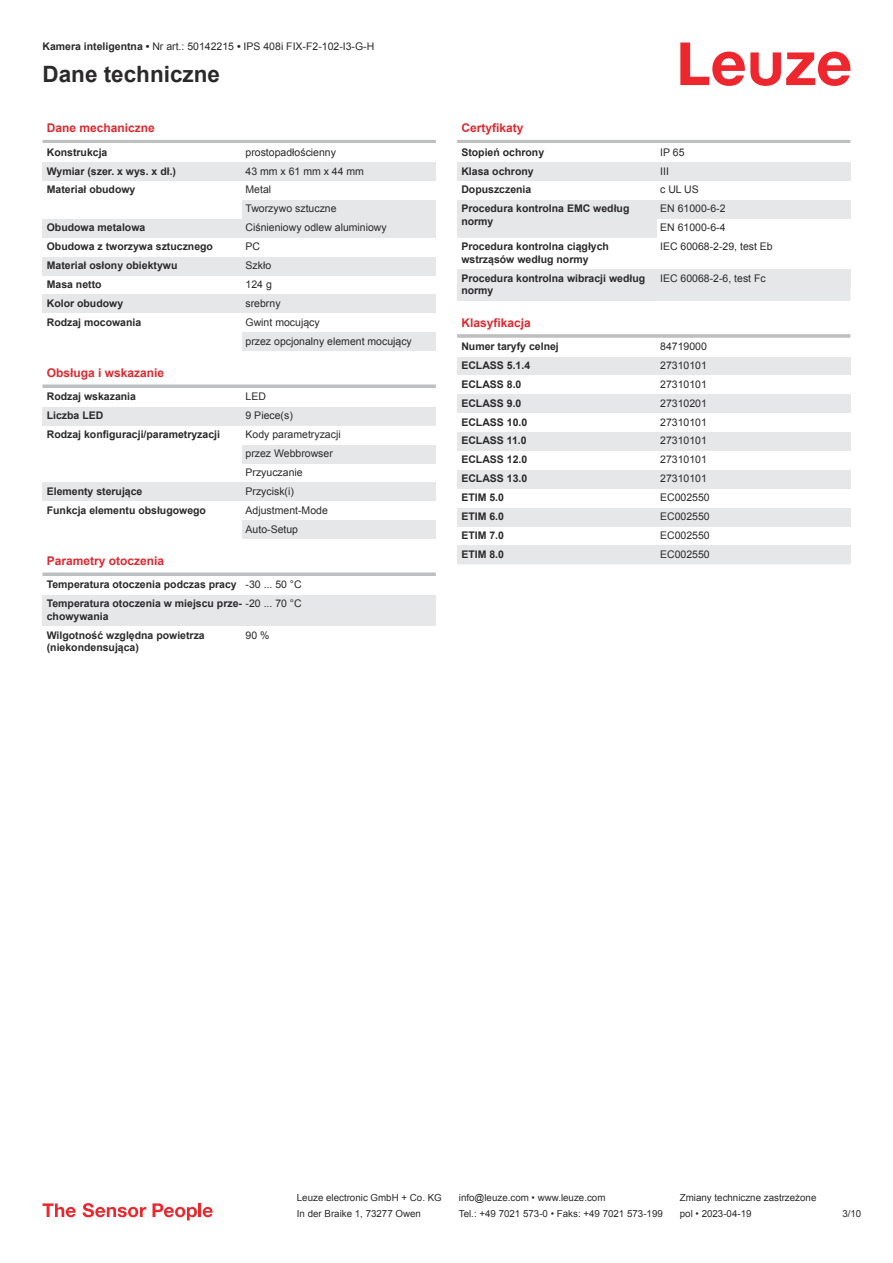
<style>
.page{position:relative;width:893px;height:1263px;background:#fff}
.page>*{position:absolute;margin:0;border:0;box-sizing:border-box;transform-origin:0 0}
.t1{font:700 22.5px "Arial";color:#2b292a}
.t2{font:700 12px "Arial";color:#db2a30}
.t3{font:700 10.5px/12.6px "Arial";color:#2b292a}
.t4{font:10.5px/18.9px "Arial";color:#2b292a}
.t5{font:9.75px "Arial";color:#2b292a}
.s1{font-weight:700}
.s2{font-weight:400}
</style>
<div class="page">
<svg style="left:680px;top:43px;width:170px;height:43px"></svg>
<div style="left:242px;top:614px;width:194px;height:12px;background:#e6e7e9"></div>
<hr style="left:43px;top:140px;width:393px;height:3px;background:#bdbfc1">
<div style="left:43px;top:162px;width:199px;height:19px;background:#e6e7e9"></div>
<div style="left:242px;top:162px;width:194px;height:19px;background:#e6e7e9"></div>
<div style="left:242px;top:200px;width:194px;height:19px;background:#e6e7e9"></div>
<div style="left:43px;top:219px;width:199px;height:19px;background:#e6e7e9"></div>
<div style="left:242px;top:219px;width:194px;height:19px;background:#e6e7e9"></div>
<div style="left:43px;top:257px;width:199px;height:19px;background:#e6e7e9"></div>
<div style="left:242px;top:257px;width:194px;height:19px;background:#e6e7e9"></div>
<div style="left:43px;top:295px;width:199px;height:18px;background:#e6e7e9"></div>
<div style="left:242px;top:295px;width:194px;height:18px;background:#e6e7e9"></div>
<div style="left:242px;top:332px;width:194px;height:19px;background:#e6e7e9"></div>
<svg style="left:43px;top:384px;width:393px;height:4px;background:#c5c7c9"></svg>
<div style="left:43px;top:407px;width:199px;height:19px;background:#e6e7e9"></div>
<div style="left:242px;top:407px;width:194px;height:19px;background:#e6e7e9"></div>
<div style="left:242px;top:445px;width:194px;height:19px;background:#e6e7e9"></div>
<div style="left:43px;top:482px;width:199px;height:19px;background:#e6e7e9"></div>
<div style="left:242px;top:482px;width:194px;height:19px;background:#e6e7e9"></div>
<div style="left:242px;top:520px;width:194px;height:19px;background:#e6e7e9"></div>
<svg style="left:43px;top:572px;width:393px;height:4px;background:#c5c7c8"></svg>
<div style="left:43px;top:595px;width:199px;height:31px;background:#e6e7e9"></div>
<div style="left:242px;top:595px;width:194px;height:19px;background:#e6e7e9"></div>
<svg style="left:457px;top:232px;width:393px;height:69px;fill:#e6e7e9"></svg>
<hr style="left:457px;top:140px;width:393px;height:3px;background:#bdbfc1">
<div style="left:457px;top:162px;width:200px;height:19px;background:#e6e7e9"></div>
<div style="left:657px;top:162px;width:193px;height:19px;background:#e6e7e9"></div>
<div style="left:457px;top:200px;width:200px;height:32px;background:#e6e7e9"></div>
<div style="left:657px;top:200px;width:193px;height:19px;background:#e6e7e9"></div>
<div style="left:657px;top:219px;width:193px;height:19px;background:#fff"></div>
<div style="left:457px;top:238px;width:200px;height:31px;background:#fff"></div>
<div style="left:657px;top:238px;width:193px;height:19px;background:#fff"></div>
<div style="left:457px;top:269px;width:200px;height:32px;background:#e6e7e9"></div>
<div style="left:657px;top:269px;width:193px;height:19px;background:#e6e7e9"></div>
<hr style="left:457px;top:334px;width:393px;height:4px;background:#c6c8c9">
<div style="left:457px;top:357px;width:200px;height:18px;background:#e6e7e9"></div>
<div style="left:657px;top:357px;width:193px;height:18px;background:#e6e7e9"></div>
<div style="left:457px;top:394px;width:200px;height:19px;background:#e6e7e9"></div>
<div style="left:657px;top:394px;width:193px;height:19px;background:#e6e7e9"></div>
<div style="left:457px;top:432px;width:200px;height:19px;background:#e6e7e9"></div>
<div style="left:657px;top:432px;width:193px;height:19px;background:#e6e7e9"></div>
<div style="left:457px;top:470px;width:200px;height:19px;background:#e6e7e9"></div>
<div style="left:657px;top:470px;width:193px;height:19px;background:#e6e7e9"></div>
<div style="left:457px;top:508px;width:200px;height:19px;background:#e6e7e9"></div>
<div style="left:657px;top:508px;width:193px;height:19px;background:#e6e7e9"></div>
<div style="left:457px;top:545px;width:200px;height:19px;background:#e6e7e9"></div>
<div style="left:657px;top:545px;width:193px;height:19px;background:#e6e7e9"></div>
<svg style="left:43px;top:1203px;width:33px;height:14px"></svg>
<svg style="left:83px;top:1203px;width:63px;height:14px"></svg>
<svg style="left:153px;top:1203px;width:44px;height:17px"></svg>
<hr style="left:198px;top:1203px;width:3px;height:14px;background:#ed272d">
<svg style="left:203px;top:1207px;width:10px;height:10px"></svg>
<p class="t4" style="left:43px;top:38px;width:333px"><span class="s1">Kamera inteligentna •</span> Nr art.: 50142215 <span class="s1">•</span> IPS 408i FIX-F2-102-I3-G-H</p>
<h1 class="t1" style="left:43px;top:66px;width:179px">Dane techniczne</h1>
<p class="t2" style="left:47px;top:123px;width:110px">Dane mechaniczne</p>
<p class="t3" style="left:47px;top:147px;width:62px">Konstrukcja</p>
<p class="t4" style="left:246px;top:142px;width:92px">prostopadłościenny</p>
<p class="t3" style="left:47px;top:165px;width:131px">Wymiar (szer. x wys. x dł.)</p>
<p class="t4" style="left:246px;top:161px;width:120px">43 mm x 61 mm x 44 mm</p>
<p class="t3" style="left:47px;top:184px;width:90px">Materiał obudowy</p>
<p class="t4" style="left:246px;top:180px;width:93px">Metal<br>Tworzywo sztuczne</p>
<p class="t3" style="left:47px;top:222px;width:100px">Obudowa metalowa</p>
<p class="t4" style="left:246px;top:218px;width:143px">Ciśnieniowy odlew aluminiowy</p>
<p class="t3" style="left:47px;top:241px;width:168px">Obudowa z tworzywa sztucznego</p>
<p class="t4" style="left:246px;top:237px;width:16px">PC</p>
<p class="t3" style="left:47px;top:259px;width:132px">Materiał osłony obiektywu</p>
<p class="t4" style="left:246px;top:256px;width:27px">Szkło</p>
<p class="t3" style="left:47px;top:279px;width:56px">Masa netto</p>
<p class="t4" style="left:246px;top:275px;width:28px">124 g</p>
<p class="t3" style="left:47px;top:298px;width:78px">Kolor obudowy</p>
<p class="t4" style="left:246px;top:295px;width:37px">srebrny</p>
<p class="t3" style="left:47px;top:317px;width:96px">Rodzaj mocowania</p>
<p class="t4" style="left:246px;top:312px;width:168px">Gwint mocujący<br>przez opcjonalny element mocujący</p>
<p class="t2" style="left:47px;top:364px;width:119px">Obsługa i wskazanie</p>
<p class="t3" style="left:47px;top:391px;width:91px">Rodzaj wskazania</p>
<p class="t4" style="left:246px;top:388px;width:22px">LED</p>
<p class="t3" style="left:47px;top:410px;width:58px">Liczba LED</p>
<p class="t4" style="left:246px;top:406px;width:49px">9 Piece(s)</p>
<p class="t3" style="left:47px;top:429px;width:175px">Rodzaj konfiguracji/parametryzacji</p>
<p class="t4" style="left:246px;top:425px;width:97px">Kody parametryzacji przez Webbrowser<br>Przyuczanie</p>
<p class="t3" style="left:47px;top:485px;width:97px">Elementy sterujące</p>
<p class="t4" style="left:246px;top:481px;width:50px">Przycisk(i)</p>
<p class="t3" style="left:47px;top:504px;width:161px">Funkcja elementu obsługowego</p>
<p class="t4" style="left:246px;top:500px;width:84px">Adjustment-Mode<br>Auto-Setup</p>
<p class="t2" style="left:47px;top:556px;width:119px">Parametry otoczenia</p>
<p class="t3" style="left:47px;top:576px;width:256px;line-height:18.9px">Temperatura otoczenia podczas pracy <span class="s2">-30 ... 50 °C<br></span>Temperatura otoczenia w miejscu prze- <span class="s2">-20 ... 70 °C</span></p>
<p class="t3" style="left:47px;top:608px;width:160px;line-height:18.9px">chowywania<br>Wilgotność względna powietrza</p>
<p class="t3" style="left:47px;top:641px;width:94px">(niekondensująca)</p>
<p class="t4" style="left:246px;top:625px;width:25px">90 %</p>
<p class="t2" style="left:461px;top:123px;width:64px">Certyfikaty</p>
<p class="t3" style="left:461px;top:146px;width:84px">Stopień ochrony</p>
<p class="t4" style="left:660px;top:142px;width:26px">IP 65</p>
<p class="t3" style="left:461px;top:165px;width:74px">Klasa ochrony</p>
<p class="t4" style="left:660px;top:162px;width:10px">III</p>
<p class="t3" style="left:461px;top:184px;width:72px">Dopuszczenia</p>
<p class="t4" style="left:660px;top:180px;width:40px">c UL US</p>
<p class="t3" style="left:461px;top:202px;width:170px">Procedura kontrolna EMC według normy</p>
<p class="t4" style="left:660px;top:199px;width:67px">EN 61000-6-2<br>EN 61000-6-4</p>
<p class="t3" style="left:461px;top:240px;width:149px">Procedura kontrolna ciągłych wstrząsów według normy</p>
<p class="t4" style="left:660px;top:237px;width:114px">IEC 60068-2-29, test Eb</p>
<p class="t3" style="left:461px;top:272px;width:185px">Procedura kontrolna wibracji według normy</p>
<p class="t4" style="left:660px;top:268px;width:107px">IEC 60068-2-6, test Fc</p>
<p class="t2" style="left:461px;top:318px;width:71px">Klasyfikacja</p>
<p class="t3" style="left:461px;top:341px;width:99px">Numer taryfy celnej</p>
<p class="t4" style="left:660px;top:337px;width:48px">84719000</p>
<p class="t3" style="left:461px;top:359px;width:70px">ECLASS 5.1.4</p>
<p class="t4" style="left:660px;top:357px;width:48px">27310101</p>
<p class="t3" style="left:461px;top:378px;width:62px">ECLASS 8.0</p>
<p class="t4" style="left:660px;top:376px;width:48px">27310101</p>
<p class="t3" style="left:461px;top:397px;width:62px">ECLASS 9.0</p>
<p class="t4" style="left:660px;top:394px;width:48px">27310201</p>
<p class="t3" style="left:461px;top:416px;width:67px">ECLASS 10.0</p>
<p class="t4" style="left:660px;top:413px;width:48px">27310101</p>
<p class="t3" style="left:461px;top:434px;width:67px">ECLASS 11.0</p>
<p class="t4" style="left:660px;top:432px;width:48px">27310101</p>
<p class="t3" style="left:461px;top:453px;width:67px">ECLASS 12.0</p>
<p class="t4" style="left:660px;top:451px;width:48px">27310101</p>
<p class="t3" style="left:461px;top:472px;width:67px">ECLASS 13.0</p>
<p class="t4" style="left:660px;top:470px;width:48px">27310101</p>
<p class="t3" style="left:461px;top:491px;width:44px">ETIM 5.0</p>
<p class="t4" style="left:660px;top:488px;width:51px">EC002550</p>
<p class="t3" style="left:461px;top:510px;width:44px">ETIM 6.0</p>
<p class="t4" style="left:660px;top:507px;width:51px">EC002550</p>
<p class="t3" style="left:461px;top:529px;width:44px">ETIM 7.0</p>
<p class="t4" style="left:660px;top:526px;width:51px">EC002550</p>
<p class="t3" style="left:461px;top:548px;width:44px">ETIM 8.0</p>
<p class="t4" style="left:660px;top:544px;width:51px">EC002550</p>
<p class="t5" style="left:297px;top:1191px;width:146px">Leuze electronic GmbH + Co. KG</p>
<p class="t5" style="left:459px;top:1191px;width:148px">info@leuze.com • www.leuze.com</p>
<p class="t5" style="left:680px;top:1191px;width:138px">Zmiany techniczne zastrzeżone</p>
<p class="t5" style="left:297px;top:1210px;width:126px">In der Braike 1, 73277 Owen</p>
<p class="t5" style="left:459px;top:1207px;width:205px">Tel.: +49 7021 573-0 • Faks: +49 7021 573-199</p>
<p class="t5" style="left:680px;top:1207px;width:73px">pol • 2023-04-19</p>
<p class="t5" style="left:842px;top:1210px;width:20px">3 /10</p>
</div>
